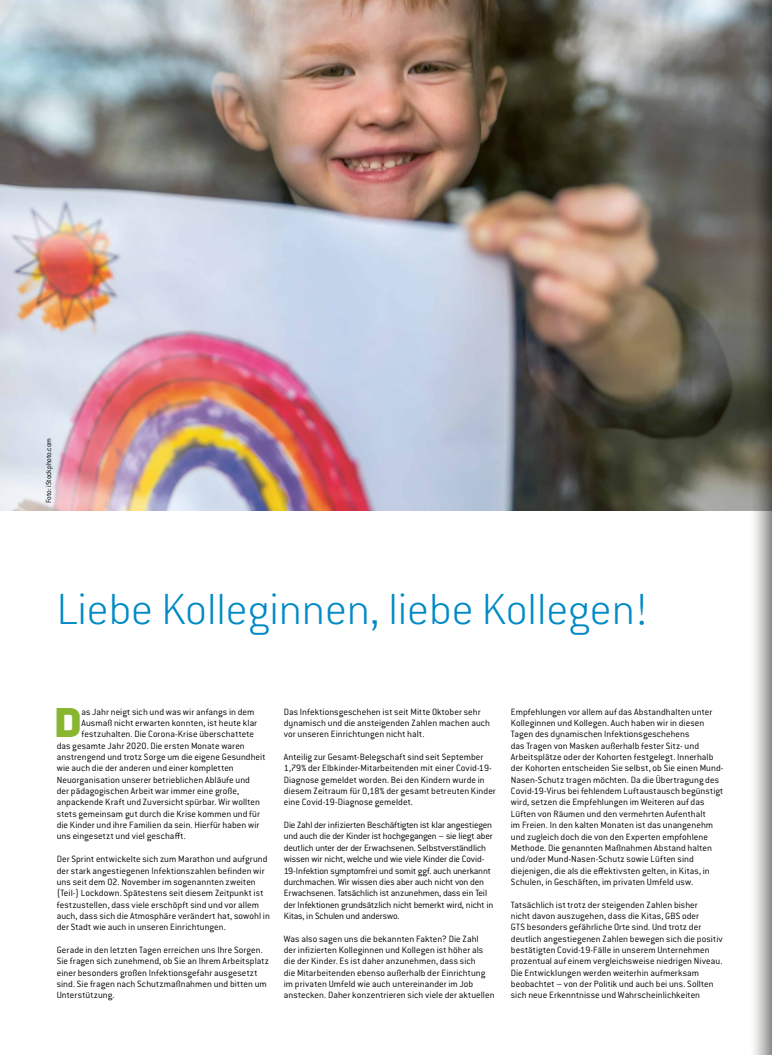
<style>
.page{position:relative;width:772px;height:1055px;background:#fff}
.page>*{position:absolute;margin:0;border:0;box-sizing:border-box;transform-origin:0 0}
.t1{font:300 expanded 48px "Conduit For Elbkinder";color:#018ac6}
.t2{font:900 45.9px "Conduit For Elbkinder";color:#88b631}
.t3{font:300 10px/11.3px "Conduit For Elbkinder";color:#000}
.t4{font:300 8px "Conduit For Elbkinder";letter-spacing:-.015em;color:#000}
</style>
<div class="page">
<img style="left:0;top:0;width:748px;height:510px">
<svg style="left:748px;top:0;width:23px;height:1054px"></svg>
<p class="t4" style="left:44px;top:503px;width:66px;rotate:-90deg">Foto: iStockphoto.com</p>
<h1 class="t1" style="left:57px;top:583px;width:593px">Liebe Kolleginnen, liebe Kollegen!</h1>
<h2 class="t2" style="left:54px;top:694px;width:28px">D</h2>
<p class="t3" style="left:81px;top:706px;width:174px">as Jahr neigt sich und was wir anfangs in dem</p>
<p class="t3" style="left:81px;top:717px;width:177px">Ausmaß nicht erwarten konnten, ist heute klar</p>
<p class="t3" style="left:81px;top:728px;width:174px">festzuhalten. Die Corona-Krise überschattete</p>
<p class="t3" style="left:57px;top:740px;width:189px">das gesamte Jahr 2020. Die ersten Monate waren</p>
<p class="t3" style="left:57px;top:751px;width:210px">anstrengend und trotz Sorge um die eigene Gesundheit</p>
<p class="t3" style="left:57px;top:762px;width:178px">wie auch die der anderen und einer kompletten</p>
<p class="t3" style="left:57px;top:774px;width:195px">Neuorganisation unserer betrieblichen Abläufe und</p>
<p class="t3" style="left:57px;top:785px;width:184px">der pädagogischen Arbeit war immer eine große,</p>
<p class="t3" style="left:57px;top:796px;width:205px">anpackende Kraft und Zuversicht spürbar. Wir wollten</p>
<p class="t3" style="left:57px;top:808px;width:205px">stets gemeinsam gut durch die Krise kommen und für</p>
<p class="t3" style="left:57px;top:819px;width:204px">die Kinder und ihre Familien da sein. Hierfür haben wir</p>
<p class="t3" style="left:57px;top:830px;width:130px">uns eingesetzt und viel geschafft.</p>
<p class="t3" style="left:57px;top:853px;width:214px">Der Sprint entwickelte sich zum Marathon und aufgrund der stark angestiegenen Infektionszahlen befinden wir uns seit dem 02. November im sogenannten zweiten (Teil-) Lockdown. Spätestens seit diesem Zeitpunkt ist festzustellen, dass viele erschöpft sind und vor allem auch, dass sich die Atmosphäre verändert hat, sowohl in der Stadt wie auch in unseren Einrichtungen.</p>
<p class="t3" style="left:57px;top:944px;width:214px">Gerade in den letzten Tagen erreichen uns Ihre Sorgen.<br>Sie fragen sich zunehmend, ob Sie an Ihrem Arbeitsplatz einer besonders großen Infektionsgefahr ausgesetzt sind. Sie fragen nach Schutzmaßnahmen und bitten um Unterstützung.</p>
<p class="t3" style="left:283px;top:706px;width:208px">Das Infektionsgeschehen ist seit Mitte Oktober sehr dynamisch und die ansteigenden Zahlen machen auch vor unseren Einrichtungen nicht halt.</p>
<p class="t3" style="left:283px;top:751px;width:213px">Anteilig zur Gesamt-Belegschaft sind seit September 1,79% der Elbkinder-Mitarbeitenden mit einer Covid-19- Diagnose gemeldet worden. Bei den Kindern wurde in diesem Zeitraum für 0,18% der gesamt betreuten Kinder eine Covid-19-Diagnose gemeldet.</p>
<p class="t3" style="left:283px;top:819px;width:211px">Die Zahl der infizierten Beschäftigten ist klar angestiegen und auch die der Kinder ist hochgegangen – sie liegt aber deutlich unter der der Erwachsenen. Selbstverständlich wissen wir nicht, welche und wie viele Kinder die Covid-19-Infektion symptomfrei und somit ggf. auch unerkannt durchmachen. Wir wissen dies aber auch nicht von den Erwachsenen. Tatsächlich ist anzunehmen, dass ein Teil der Infektionen grundsätzlich nicht bemerkt wird, nicht in Kitas, in Schulen und anderswo.</p>
<p class="t3" style="left:283px;top:932px;width:212px">Was also sagen uns die bekannten Fakten? Die Zahl<br>der infizierten Kolleginnen und Kollegen ist höher als die der Kinder. Es ist daher anzunehmen, dass sich<br>die Mitarbeitenden ebenso außerhalb der Einrichtung im privaten Umfeld wie auch untereinander im Job anstecken. Daher konzentrieren sich viele der aktuellen</p>
<p class="t3" style="left:510px;top:706px;width:214px">Empfehlungen vor allem auf das Abstandhalten unter Kolleginnen und Kollegen. Auch haben wir in diesen Tagen des dynamischen Infektionsgeschehens<br>das Tragen von Masken außerhalb fester Sitz- und Arbeitsplätze oder der Kohorten festgelegt. Innerhalb der Kohorten entscheiden Sie selbst, ob Sie einen Mund-Nasen-Schutz tragen möchten. Da die Übertragung des Covid-19-Virus bei fehlendem Luftaustausch begünstigt wird, setzen die Empfehlungen im Weiteren auf das Lüften von Räumen und den vermehrten Aufenthalt<br>im Freien. In den kalten Monaten ist das unangenehm und zugleich doch die von den Experten empfohlene Methode. Die genannten Maßnahmen Abstand halten und/oder Mund-Nasen-Schutz sowie Lüften sind diejenigen, die als die effektivsten gelten, in Kitas, in Schulen, in Geschäften, im privaten Umfeld usw.</p>
<p class="t3" style="left:510px;top:898px;width:213px">Tatsächlich ist trotz der steigenden Zahlen bisher<br>nicht davon auszugehen, dass die Kitas, GBS oder<br>GTS besonders gefährliche Orte sind. Und trotz der deutlich angestiegenen Zahlen bewegen sich die positiv bestätigten Covid-19-Fälle in unserem Unternehmen prozentual auf einem vergleichsweise niedrigen Niveau.<br>Die Entwicklungen werden weiterhin aufmerksam beobachtet – von der Politik und auch bei uns. Sollten sich neue Erkenntnisse und Wahrscheinlichkeiten</p>
</div>
